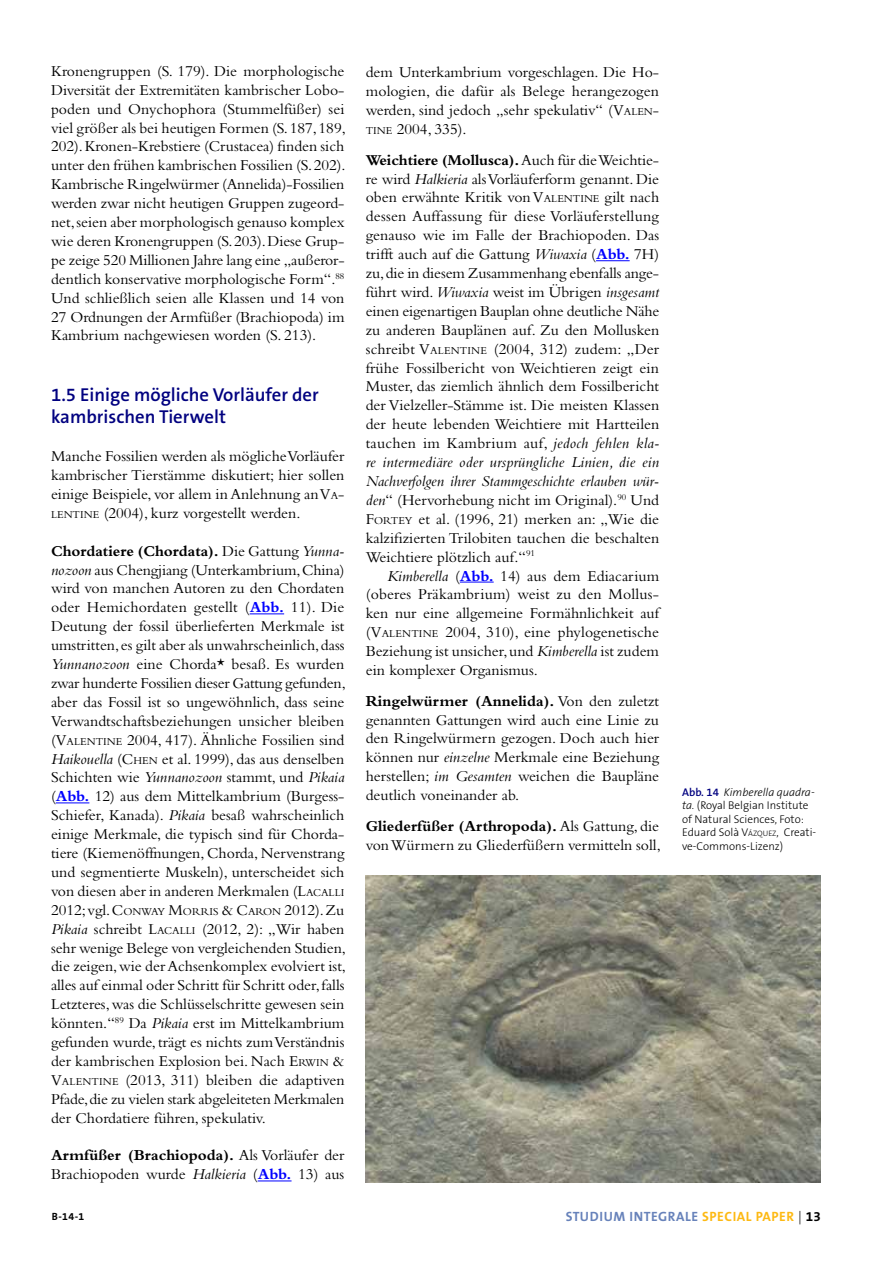
<style>
.page{position:relative;width:893px;height:1263px;background:#fff}
.page>*{position:absolute;margin:0;border:0;box-sizing:border-box;transform-origin:0 0}
.t1{font:600 18.75px/22.5px "The Sans B6";color:#000080}
.t2{font:15.75px/18.9px "Bembo";color:#000;text-align:justify}
.t3{font:700 13.5px "The Sans B7";letter-spacing:.04em;color:#6782ba}
.t4{font:700 13.5px "The Sans B7";letter-spacing:.02em;color:#fdb913}
.t5{font:300 11.25px/13.5px "The Sans B3";color:#000}
.t6{font:700 10.5px "The Sans B7";color:#000}
.s1{font-style:inherit}
.s2{font-size:10.95px}
.s3{font-weight:700}
.s4{font-style:italic}
.s5{font-weight:700;color:#00f}
.s6{font-family:"The Sans B6";font-weight:600;color:#000080}
.s7{font-size:7.8px}
.s8{color:#fdb913}
.s9{font-family:"The Sans B3";font-weight:300;color:#000}
.s10{color:#000}
</style>
<div class="page">
<hr style="left:250px;top:613px;width:34px;height:1px;background:#00f">
<hr style="left:56px;top:802px;width:33px;height:1px;background:#00f">
<hr style="left:258px;top:1180px;width:34px;height:1px;background:#00f">
<hr style="left:596px;top:260px;width:34px;height:1px;background:#00f">
<hr style="left:460px;top:582px;width:34px;height:1px;background:#00f">
<img style="left:366px;top:875px;width:455px;height:307px">
<p class="t2" style="left:51px;top:61px;width:296px">Kronengruppen (S. 179). Die morphologische Diversität der Extremitäten kambrischer Lobo&shy;poden und Onychophora (Stummelfüßer) sei viel größer als bei heutigen Formen (S. 187, 189, 202). Kronen-Krebstiere (Crustacea) finden sich unter den frühen kambrischen Fossilien (S. 202).<br>Kambrische Ringelwürmer (Annelida)-Fossilien werden zwar nicht heutigen Gruppen zugeord&shy;net, seien aber morphologisch genauso komplex wie deren Kronengruppen (S. 203). Diese Grup&shy;pe zeige 520 Millionen Jahre lang eine „außeror&shy;dentlich konservative morphologische Form“.<sup>88<br></sup>Und schließlich seien alle Klassen und 14 von 27 Ordnungen der Armfüßer (Brachiopoda) im Kambrium nachgewiesen worden (S. 213).</p>
<p class="t1" style="left:51px;top:384px;width:269px">1.5 Einige mögliche Vorläufer der kambrischen Tierwelt</p>
<p class="t2" style="left:51px;top:446px;width:295px">Manche Fossilien werden als mögliche Vorläufer kambrischer Tierstämme diskutiert; hier sollen einige Beispiele, vor allem in Anlehnung an <span class="s1">V</span><span class="s2">A</span><span class="s1">-</span><span class="s2">LENTINE</span> (2004), kurz vorgestellt werden.</p>
<p class="t2" style="left:51px;top:541px;width:296px"><span class="s3">Chordatiere (Chordata).</span> Die Gattung <span class="s4">Yunna&shy;nozoon</span> aus Chengjiang (Unterkambrium, China) wird von manchen Autoren zu den Chordaten oder Hemichordaten gestellt (<span class="s5">Abb.</span> 11). Die Deutung der fossil überlieferten Merkmale ist umstritten, es gilt aber als unwahrscheinlich, dass <span class="s4">Yunnanozoon</span> eine Chorda* besaß. Es wurden zwar hunderte Fossilien dieser Gattung gefunden, aber das Fossil ist so ungewöhnlich, dass seine Verwandtschaftsbeziehungen unsicher bleiben (<span class="s1">V</span><span class="s2">ALENTINE</span> 2004, 417). Ähnliche Fossilien sind <span class="s4">Haikouella</span> (<span class="s1">C</span><span class="s2">HEN</span> et al. 1999), das aus denselben Schichten wie <span class="s4">Yunnanozoon</span> stammt, und <span class="s4">Pikaia </span>(<span class="s5">Abb.</span> 12) aus dem Mittelkambrium (Burgess-Schiefer, Kanada). <span class="s4">Pikaia</span> besaß wahrscheinlich einige Merkmale, die typisch sind für Chorda&shy;tiere (Kiemenöffnungen, Chorda, Nervenstrang und segmentierte Muskeln), unterscheidet sich von diesen aber in anderen Merkmalen (<span class="s1">L</span><span class="s2">ACALLI </span>2012; vgl. <span class="s1">C</span><span class="s2">ONWAY</span> <span class="s1">M</span><span class="s2">ORRIS</span> <span class="s1">&amp; C</span><span class="s2">ARON</span> 2012). Zu <span class="s4">Pikaia</span> schreibt <span class="s1">L</span><span class="s2">ACALLI</span> (2012, 2): „Wir haben sehr wenige Belege von vergleichenden Studien, die zeigen, wie der Achsenkomplex evolviert ist, alles auf einmal oder Schritt für Schritt oder, falls Letzteres, was die Schlüsselschritte gewesen sein könnten.“<sup>89</sup> Da <span class="s4">Pikaia</span> erst im Mittelkambrium gefunden wurde, trägt es nichts zum Verständnis der kambrischen Explosion bei. Nach <span class="s1">E</span><span class="s2">RWIN</span> <span class="s1">&amp; V</span><span class="s2">ALENTINE</span> (2013, 311) bleiben die adaptiven Pfade, die zu vielen stark abgeleiteten Merkmalen der Chordatiere führen, spekulativ.</p>
<p class="t2" style="left:51px;top:1146px;width:295px"><span class="s3">Armfüßer (Brachiopoda).</span> Als Vorläufer der<br>Brachiopoden wurde <span class="s4">Halkieria</span> (<span class="s5">Abb.</span> 13) aus</p>
<p class="t2" style="left:366px;top:63px;width:295px">dem Unterkambrium vorgeschlagen. Die Ho&shy;mologien, die dafür als Belege herangezogen werden, sind jedoch „sehr spekulativ“ (<span class="s1">V</span><span class="s2">ALEN</span><span class="s1">-</span><span class="s2">TINE</span> 2004, 335).</p>
<p class="t2" style="left:366px;top:150px;width:295px"><span class="s3">Weichtiere (Mollusca).</span> Auch für die Weichtie&shy;re wird <span class="s4">Halkieria</span> als Vorläuferform genannt. Die oben erwähnte Kritik von <span class="s1">V</span><span class="s2">ALENTINE</span> gilt nach dessen Auffassung für diese Vorläuferstellung genauso wie im Falle der Brachiopoden. Das trifft auch auf die Gattung <span class="s4">Wiwaxia</span> (<span class="s5">Abb.</span> 7H) zu, die in diesem Zusammenhang ebenfalls ange&shy;führt wird. <span class="s4">Wiwaxia</span> weist im Übrigen <span class="s4">insgesamt </span>einen eigenartigen Bauplan ohne deutliche Nähe zu anderen Bauplänen auf. Zu den Mollusken schreibt <span class="s1">V</span><span class="s2">ALENTINE</span> (2004, 312) zudem: „Der frühe Fossilbericht von Weichtieren zeigt ein Muster, das ziemlich ähnlich dem Fossilbericht der Vielzeller-Stämme ist. Die meisten Klassen der heute lebenden Weichtiere mit Hartteilen tauchen im Kambrium auf, <span class="s4">jedoch fehlen kla&shy;re intermediäre oder ursprüngliche Linien, die ein Nachverfolgen ihrer Stammgeschichte erlauben wür&shy;den</span>“ (Hervorhebung nicht im Original).<sup>90</sup> Und <span class="s1">F</span><span class="s2">ORTEY</span> et al. (1996, 21) merken an: „Wie die kalzifizierten Trilobiten tauchen die beschalten Weichtiere plötzlich auf.“<sup>91</sup></p>
<p class="t2" style="left:366px;top:566px;width:295px;text-indent:21px"><span class="s4">Kimberella</span> (<span class="s5">Abb.</span> 14) aus dem Ediacarium (oberes Präkambrium) weist zu den Mollus&shy;ken nur eine allgemeine Formähnlichkeit auf (<span class="s1">V</span><span class="s2">ALENTINE</span> 2004, 310), eine phylogenetische Beziehung ist unsicher, und <span class="s4">Kimberella</span> ist zudem ein komplexer Organismus.</p>
<p class="t2" style="left:366px;top:691px;width:295px"><span class="s3">Ringelwürmer (Annelida).</span> Von den zuletzt genannten Gattungen wird auch eine Linie zu den Ringelwürmern gezogen. Doch auch hier können nur <span class="s4">einzelne</span> Merkmale eine Beziehung herstellen; <span class="s4">im Gesamten</span> weichen die Baupläne deutlich voneinander ab.</p>
<p class="t2" style="left:366px;top:816px;width:296px"><span class="s3">Gliederfüßer (Arthropoda).</span> Als Gattung, die von Würmern zu Gliederfüßern vermitteln soll,</p>
<p class="t5" style="left:682px;top:786px;width:136px"><span class="s6">Abb. 14</span> <span class="s4">Kimberella quadra&shy;ta.</span> (Royal Belgian Institute of Natural Sciences, Foto:<br>Eduard Solà <span class="s1">V</span><span class="s7">ÁZQUEZ</span>, Creati&shy;ve-Commons-Lizenz)</p>
<p class="t6" style="left:52px;top:1211px;width:34px">B-14-1</p>
<p class="t3" style="left:566px;top:1210px;width:174px">STUDIUM I NTEGRALE <span class="s8">SPECIAL</span></p>
<p class="t4" style="left:756px;top:1210px;width:67px">PAPER <span class="s9">|</span> <span class="s10">13</span></p>
</div>
